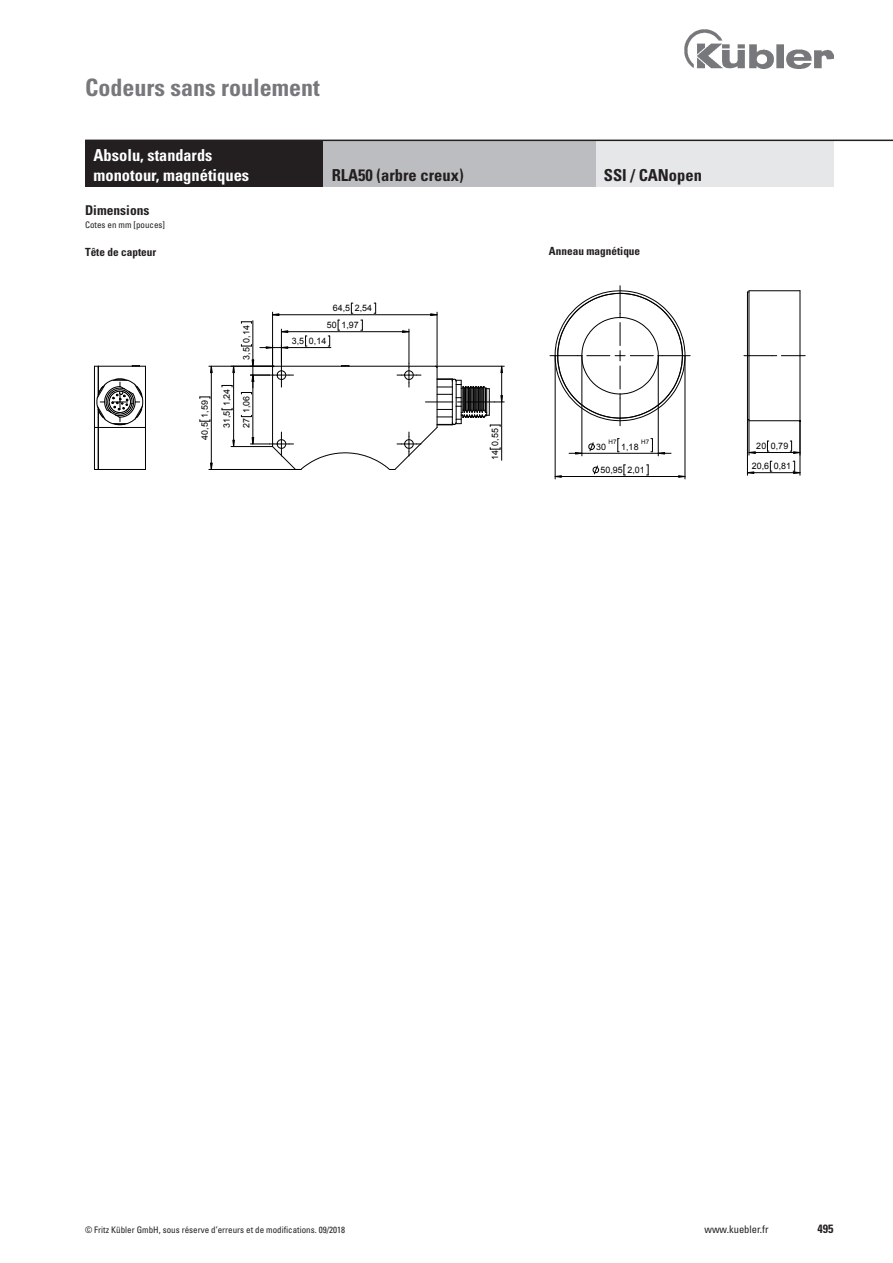
<style>
.page{position:relative;width:893px;height:1263px;background:#fff}
.page>*{position:absolute;margin:0;border:0;box-sizing:border-box;transform-origin:0 0}
.Kapitel{font:700 condensed 24px "Univers";color:#76787b}
.Head_weiß{font:700 condensed 16.5px "Univers";color:#fff}
.t1{font:700 condensed 16.5px "Univers";color:#231f20}
.Bestellschlüssel{font:700 condensed 13.5px "Univers";color:#231f20}
.t2{font:700 condensed 12px "Univers";color:#231f20}
.Bestellschlüssel-2{font:700 condensed 11.25px "Univers";color:#231f20}
.t3{font:condensed 10.5px "Univers LT Std";color:#231f20}
.Fußnote{font:condensed 9px "Univers LT Std";color:#231f20}
.t4{font:8.85px "Arial";letter-spacing:.015em;color:#000}
.t5{font:6.3px "Arial";color:#000}
</style>
<div class="page">
<img style="left:685px;top:30px;width:148px;height:38px">
<hr style="left:749px;top:420px;width:51px;height:1px;background:#000">
<hr style="left:749px;top:290px;width:51px;height:1px;background:#000">
<hr style="left:747px;top:292px;width:1px;height:127px;background:#000">
<hr style="left:749px;top:356px;width:1px;height:65px;background:#000">
<hr style="left:749px;top:291px;width:1px;height:65px;background:#000">
<hr style="left:800px;top:356px;width:1px;height:65px;background:#000">
<hr style="left:800px;top:291px;width:1px;height:65px;background:#000">
<svg style="left:770px;top:461px;width:2px;height:11px"></svg>
<hr style="left:800px;top:421px;width:1px;height:54px;background:#000">
<hr style="left:747px;top:419px;width:1px;height:56px;background:#000">
<hr style="left:747px;top:472px;width:53px;height:1px;background:#000">
<svg style="left:767px;top:441px;width:2px;height:11px"></svg>
<hr style="left:749px;top:421px;width:1px;height:34px;background:#000">
<hr style="left:749px;top:452px;width:51px;height:1px;background:#000">
<svg style="left:793px;top:461px;width:8px;height:13px"></svg>
<svg style="left:790px;top:441px;width:11px;height:13px"></svg>
<svg style="left:748px;top:451px;width:8px;height:3px"></svg>
<svg style="left:744px;top:355px;width:61px;height:1px"></svg>
<svg style="left:550px;top:286px;width:140px;height:140px"></svg>
<svg style="left:592px;top:465px;width:7px;height:10px"></svg>
<svg style="left:647px;top:465px;width:2px;height:11px"></svg>
<hr style="left:555px;top:356px;width:1px;height:123px;background:#000">
<hr style="left:685px;top:356px;width:1px;height:123px;background:#000">
<hr style="left:555px;top:476px;width:130px;height:1px;background:#000">
<svg style="left:617px;top:438px;width:2px;height:14px"></svg>
<hr style="left:582px;top:356px;width:1px;height:100px;background:#000">
<hr style="left:658px;top:356px;width:1px;height:100px;background:#000">
<hr style="left:582px;top:453px;width:76px;height:1px;background:#000">
<svg style="left:554px;top:475px;width:8px;height:3px"></svg>
<svg style="left:678px;top:475px;width:8px;height:3px"></svg>
<svg style="left:569px;top:442px;width:26px;height:13px"></svg>
<svg style="left:651px;top:438px;width:20px;height:17px"></svg>
<hr style="left:94px;top:427px;width:1px;height:42px;background:#000">
<hr style="left:98px;top:469px;width:47px;height:1px;background:#000">
<hr style="left:98px;top:427px;width:1px;height:42px;background:#000">
<hr style="left:145px;top:427px;width:1px;height:42px;background:#000">
<svg style="left:200px;top:420px;width:11px;height:2px"></svg>
<hr style="left:209px;top:366px;width:65px;height:1px;background:#000">
<hr style="left:209px;top:469px;width:92px;height:1px;background:#000">
<hr style="left:211px;top:366px;width:1px;height:103px;background:#000">
<svg style="left:222px;top:408px;width:11px;height:2px"></svg>
<svg style="left:222px;top:385px;width:11px;height:2px"></svg>
<hr style="left:231px;top:446px;width:42px;height:1px;background:#000">
<hr style="left:233px;top:366px;width:1px;height:81px;background:#000">
<svg style="left:210px;top:365px;width:3px;height:8px"></svg>
<svg style="left:210px;top:462px;width:3px;height:7px"></svg>
<svg style="left:232px;top:439px;width:3px;height:8px"></svg>
<svg style="left:232px;top:365px;width:3px;height:8px"></svg>
<svg style="left:241px;top:303px;width:263px;height:167px"></svg>
<svg style="left:94px;top:365px;width:52px;height:63px"></svg>
<div style="left:595px;top:140px;width:238px;height:47px;background:#e6e7e9"></div>
<div style="left:85px;top:140px;width:238px;height:47px;background:#231f20"></div>
<div style="left:323px;top:140px;width:272px;height:47px;background:#bcbdc0"></div>
<hr style="left:85px;top:140px;width:808px;height:1px;background:#231f20">
<p class="Kapitel" style="left:85px;top:72px;width:236px">Codeurs sans roulement</p>
<p class="Head_weiß" style="left:94px;top:145px;width:120px">Absolu, standards</p>
<p class="Head_weiß" style="left:94px;top:165px;width:157px">monotour, magnétiques</p>
<p class="t1" style="left:332px;top:165px;width:133px">RLA50 (arbre creux)</p>
<p class="Bestellschlüssel" style="left:85px;top:202px;width:66px">Dimensions</p>
<p class="Fußnote" style="left:85px;top:219px;width:81px">Cotes en mm [pouces]</p>
<p class="Bestellschlüssel-2" style="left:85px;top:245px;width:73px">Tête de capteur</p>
<p class="t4" style="left:199px;top:440px;width:41px;rotate:-90deg">40,5 1,59</p>
<p class="t4" style="left:221px;top:428px;width:41px;rotate:-90deg">31,5 1,24</p>
<p class="t4" style="left:240px;top:360px;width:36px;rotate:-90deg">3,5 0,14</p>
<p class="t4" style="left:240px;top:428px;width:33px;rotate:-90deg">27 1,06</p>
<p class="t4" style="left:333px;top:302px;width:41px">64,5 2,54</p>
<p class="t4" style="left:327px;top:319px;width:33px">50 1,97</p>
<p class="t4" style="left:292px;top:335px;width:36px">3,5 0,14</p>
<p class="t4" style="left:489px;top:460px;width:33px;rotate:-90deg">14 0,55</p>
<p class="t1" style="left:604px;top:165px;width:100px">SSI / CANopen</p>
<p class="Bestellschlüssel-2" style="left:549px;top:244px;width:93px">Anneau magnétique</p>
<p class="t5" style="left:609px;top:437px;width:10px">H7</p>
<p class="t5" style="left:641px;top:437px;width:10px">H7</p>
<p class="t4" style="left:596px;top:441px;width:11px">30</p>
<p class="t4" style="left:621px;top:441px;width:19px">1,18</p>
<p class="t4" style="left:600px;top:464px;width:46px">50,95 2,01</p>
<p class="t4" style="left:756px;top:440px;width:33px">20 0,79</p>
<p class="t4" style="left:752px;top:460px;width:41px">20,6 0,81</p>
<p class="Fußnote" style="left:85px;top:1224px;width:262px">© Fritz Kübler GmbH, sous réserve d’erreurs et de modifications. 09/2018</p>
<p class="t3" style="left:704px;top:1223px;width:66px">www.kuebler.fr</p>
<h3 class="t2" style="left:817px;top:1221px;width:17px">495</h3>
</div>
